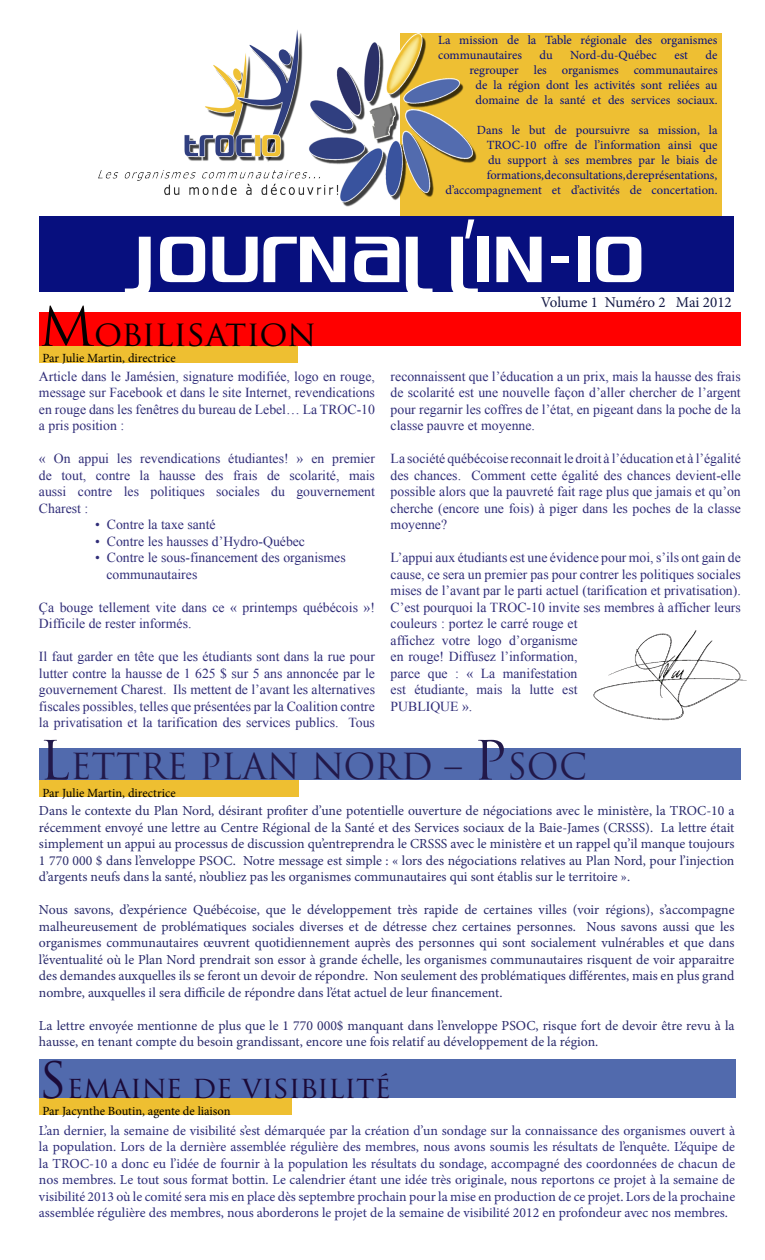
<style>
.page{position:relative;width:765px;height:1260px;background:#fff}
.page>*{position:absolute;margin:0;border:0;box-sizing:border-box;transform-origin:0 0}
.t1{font:75px "Quadaptor";color:#fff}
.t2{font:52.5px "Trajan Pro";color:#050000}
.t3{font:35px "Trajan Pro";color:#22194a}
.t4{font:35px "Trajan Pro";letter-spacing:-.015em;color:#050000}
.t5{font:30px "Trajan Pro";color:#1b0a38}
.t6{font:15px "Minion Pro";letter-spacing:-.005em;color:#131845}
.t7{font:13.75px/16.5px "Times New Roman";color:#302d78;text-align:justify}
.t8{font:13.75px/16.5px "Minion Pro";color:#292a6b;text-align:justify}
.t9{font:13.75px/16.5px "Minion Pro";letter-spacing:-.005em;color:#2e2d7a;text-align:justify}
.t10{font:12.5px/15px "Minion Pro";color:#070f7e;text-align:right}
.t11{font:12.5px "Minion Pro";color:#000}
.s1{font-size:52.5px}
.s2{font-size:48.75px}
</style>
<div class="page">
<div style="left:401px;top:33px;width:321px;height:194px;background:#eebf31"></div>
<div style="left:39px;top:217px;width:695px;height:75px;background:#070f7e"></div>
<img style="left:98px;top:29px;width:379px;height:180px">
<div style="left:39px;top:339px;width:259px;height:23px;background:#eebf31"></div>
<div style="left:39px;top:312px;width:702px;height:34px;background:#f00"></div>
<img style="left:593px;top:630px;width:154px;height:91px">
<div style="left:39px;top:773px;width:259px;height:24px;background:#eebf31"></div>
<div style="left:39px;top:748px;width:702px;height:31px;background:#516aad"></div>
<div style="left:39px;top:1091px;width:253px;height:24px;background:#eebf31"></div>
<div style="left:39px;top:1059px;width:696px;height:39px;background:#516aad"></div>
<p class="t10" style="left:438px;top:33px;width:281px;text-align:left">La mission de la Table régionale des organismes communautaires</p>
<p class="t10" style="left:469px;top:48px;width:250px">de<br>regrouper les organismes communautaires de la région dont les activités sont reliées au domaine de la santé et des services sociaux.</p>
<p class="t10" style="left:446px;top:123px;width:273px">Dans le but de poursuivre sa mission, la TROC-10 offre de l’information ainsi que<br>du support à ses membres par le biais de formations, de consultations, de représentations, d’accompagnement et d’activités de concertation.</p>
<p class="t10" style="left:540px;top:48px;width:15px">du</p>
<p class="t10" style="left:570px;top:48px;width:88px">Nord-du-Québec</p>
<p class="t10" style="left:674px;top:48px;width:15px">est</p>
<p class="t1" style="left:134px;top:217px;width:513px">Journal L’In-10</p>
<p class="t6" style="left:541px;top:293px;width:193px">Volume 1 Numéro 2 Mai 2012</p>
<p class="t2" style="left:39px;top:293px;width:57px">M</p>
<p class="t11" style="left:43px;top:350px;width:135px">Par Julie Martin, directrice</p>
<p class="t4" style="left:94px;top:311px;width:223px">obilisation</p>
<p class="t7" style="left:39px;top:368px;width:338px">Article dans le Jamésien, signature modifiée, logo en rouge, message sur Facebook et dans le site Internet, revendications en rouge dans les fenêtres du bureau de Lebel… La TROC-10 a pris position :</p>
<p class="t7" style="left:39px;top:450px;width:338px">« On appui les revendications étudiantes! » en premier de tout, contre la hausse des frais de scolarité, mais aussi contre les politiques sociales du gouvernement Charest :</p>
<p class="t7" style="left:95px;top:516px;width:122px">• Contre la taxe santé</p>
<p class="t7" style="left:95px;top:533px;width:211px">• Contre les hausses d’Hydro-Québec</p>
<p class="t7" style="left:106px;top:549px;width:241px;text-indent:-11px">• Contre le sous-financement des organismes communautaires</p>
<p class="t7" style="left:39px;top:599px;width:338px">Ça bouge tellement vite dans ce « printemps québécois »!<br>Difficile de rester informés.</p>
<p class="t7" style="left:39px;top:648px;width:338px">Il faut garder en tête que les étudiants sont dans la rue pour lutter contre la hausse de 1 625 $ sur 5 ans annoncée par le gouvernement Charest. Ils mettent de l’avant les alternatives fiscales possibles, telles que présentées par la Coalition contre la privatisation et la tarification des services publics. Tous</p>
<p class="t7" style="left:391px;top:368px;width:352px">reconnaissent que l’éducation a un prix, mais la hausse des frais de scolarité est une nouvelle façon d’aller chercher de l’argent pour regarnir les coffres de l’état, en pigeant dans la poche de la classe pauvre et moyenne.</p>
<p class="t7" style="left:391px;top:450px;width:352px">La société québécoise reconnait le droit à l’éducation et à l’égalité des chances. Comment cette égalité des chances devient-elle possible alors que la pauvreté fait rage plus que jamais et qu’on cherche (encore une fois) à piger dans les poches de la classe moyenne?</p>
<p class="t7" style="left:391px;top:549px;width:352px;text-align:left">L’appui aux étudiants est une évidence pour moi, s’ils ont gain de cause, ce sera un premier pas pour contrer les politiques sociales mises de l’avant par le parti actuel (tarification et privatisation).<br>C’est pourquoi la TROC-10 invite ses membres à afficher leurs couleurs : portez le carré rouge et<br>affichez votre logo d’organisme<br>en rouge! Diffusez l’information,<br>parce que : « La manifestation<br>est étudiante, mais la lutte est<br>PUBLIQUE ».</p>
<p class="t3" style="left:39px;top:744px;width:550px"><span class="s1">L</span>ETTRE PLAN NORD – <span class="s1">P</span>SOC</p>
<p class="t11" style="left:43px;top:784px;width:135px">Par Julie Martin, directrice</p>
<p class="t8" style="left:39px;top:803px;width:697px">Dans le contexte du Plan Nord, désirant profiter d’une potentielle ouverture de négociations avec le ministère, la TROC-10 a récemment envoyé une lettre au Centre Régional de la Santé et des Services sociaux de la Baie-James (CRSSS). La lettre était simplement un appui au processus de discussion qu’entreprendra le CRSSS avec le ministère et un rappel qu’il manque toujours 1 770 000 $ dans l’enveloppe PSOC. Notre message est simple : « lors des négociations relatives au Plan Nord, pour l’injection d’argents neufs dans la santé, n’oubliez pas les organismes communautaires qui sont établis sur le territoire ».</p>
<p class="t8" style="left:39px;top:902px;width:697px">Nous savons, d’expérience Québécoise, que le développement très rapide de certaines villes (voir régions), s’accompagne malheureusement de problématiques sociales diverses et de détresse chez certaines personnes. Nous savons aussi que les organismes communautaires œuvrent quotidiennement auprès des personnes qui sont socialement vulnérables et que dans l’éventualité où le Plan Nord prendrait son essor à grande échelle, les organismes communautaires risquent de voir apparaitre des demandes auxquelles ils se feront un devoir de répondre. Non seulement des problématiques différentes, mais en plus grand nombre, auxquelles il sera difficile de répondre dans l’état actuel de leur financement.</p>
<p class="t8" style="left:39px;top:1017px;width:697px">La lettre envoyée mentionne de plus que le 1 770 000$ manquant dans l’enveloppe PSOC, risque fort de devoir être revu à la hausse, en tenant compte du besoin grandissant, encore une fois relatif au développement de la région.</p>
<p class="t5" style="left:39px;top:1068px;width:353px"><span class="s2">S</span>emaine de visibilité</p>
<p class="t11" style="left:43px;top:1103px;width:190px">Par Jacynthe Boutin, agente de liaison</p>
<p class="t9" style="left:39px;top:1122px;width:698px">L’an dernier, la semaine de visibilité s’est démarquée par la création d’un sondage sur la connaissance des organismes ouvert à la population. Lors de la dernière assemblée régulière des membres, nous avons soumis les résultats de l’enquête. L’équipe de la TROC-10 a donc eu l’idée de fournir à la population les résultats du sondage, accompagné des coordonnées de chacun de nos membres. Le tout sous format bottin. Le calendrier étant une idée très originale, nous reportons ce projet à la semaine de visibilité 2013 où le comité sera mis en place dès septembre prochain pour la mise en production de ce projet. Lors de la prochaine assemblée régulière des membres, nous aborderons le projet de la semaine de visibilité 2012 en profondeur avec nos membres.</p>
</div>
